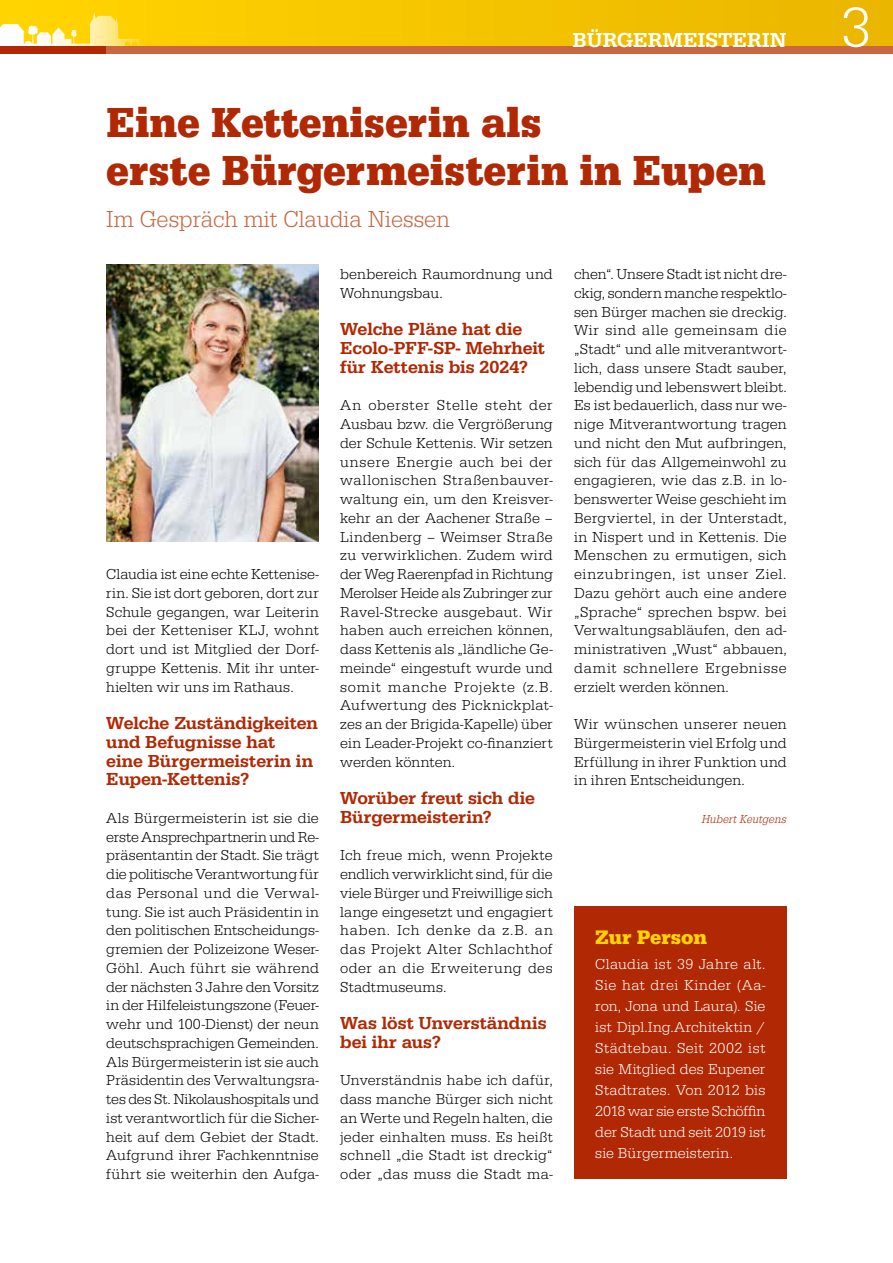
<style>
.page{position:relative;width:893px;height:1263px;background:#fff}
.page>*{position:absolute;margin:0;border:0;box-sizing:border-box;transform-origin:0 0}
.t1{font:58.5px "URW Egyptienne T Ligh";color:#fff}
.t2{font:43.5px/48px "URW Egyptienne T Bold Narr";color:#b02904}
.t3{font:24px "URW Egyptienne T Ligh Narr";color:#c96742}
.t4{font:500 21px "URW Egyptienne T";color:#fff}
.t5{font:700 20.25px "URW Egyptienne T";letter-spacing:-.005em;color:#ffd400}
.t6{font:500 18px/18.8px "URW Egyptienne T";color:#b02904}
.t7{font:15px/18.8px "URW Egyptienne T Ligh";letter-spacing:.02em;color:#000;text-align:justify}
.t8{font:15px/21px "URW Egyptienne T Ligh";letter-spacing:-.005em;color:#fff;text-align:justify}
.t9{font:15px/18.8px "URW Egyptienne T Ligh";color:#000}
.t10{font:12px "URW Egyptienne T Ligh Extr Narr Obli";letter-spacing:.005em;color:#b02904}
</style>
<div class="page">
<div style="left:0;top:0;width:893px;height:47px;background:#f4c300"></div>
<svg style="left:0;top:0;width:147px;height:47px"></svg>
<div style="left:0;top:47px;width:893px;height:7px;background:#b02904"></div>
<div style="left:106px;top:47px;width:787px;height:7px;background:#c96742"></div>
<div style="left:574px;top:907px;width:213px;height:272px;background:#b02904"></div>
<img style="left:106px;top:264px;width:213px;height:278px">
<h3 class="t4" style="left:573px;top:27px;width:216px">BÜRGERMEISTERIN</h3>
<h2 class="t2" style="left:106px;top:98px;width:661px">Eine Ketteniserin als<br>erste Bürgermeisterin in Eupen</h2>
<h3 class="t3" style="left:106px;top:205px;width:345px">Im Gespräch mit Claudia Niessen</h3>
<p class="t7" style="left:106px;top:565px;width:214px">Claudia ist eine echte Kettenise&shy;rin. Sie ist dort geboren, dort zur Schule gegangen, war Leiterin bei der Ketteniser KLJ, wohnt dort und ist Mitglied der Dorf&shy;gruppe Kettenis. Mit ihr unter&shy;hielten wir uns im Rathaus.</p>
<p class="t6" style="left:106px;top:714px;width:213px">Welche Zuständigkeiten und Befugnisse hat<br>eine Bürgermeisterin in<br>Eupen-Kettenis?</p>
<p class="t7" style="left:106px;top:808px;width:214px">Als Bürgermeisterin ist sie die erste Ansprechpartnerin und Re&shy;präsentantin der Stadt. Sie trägt die politische Verantwortung für das Personal und die Verwal&shy;tung. Sie ist auch Präsidentin in den politischen Entscheidungs&shy;gremien der Polizeizone Weser-Göhl. Auch führt sie während der nächsten 3 Jahre den Vorsitz in der Hilfeleistungszone (Feuer&shy;wehr und 100-Dienst) der neun deutschsprachigen Gemeinden.<br>Als Bürgermeisterin ist sie auch Präsidentin des Verwaltungsra&shy;tes des St. Nikolaushospitals und ist verantwortlich für die Sicher&shy;heit auf dem Gebiet der Stadt.<br>Aufgrund ihrer Fachkenntnise führt sie weiterhin den Aufga-</p>
<p class="t9" style="left:340px;top:265px;width:214px">benbereich Raumordnung und<br>Wohnungsbau.</p>
<p class="t6" style="left:340px;top:320px;width:206px">Welche Pläne hat die<br>Ecolo-PFF-SP- Mehrheit für Kettenis bis 2024?</p>
<p class="t7" style="left:340px;top:396px;width:214px">An oberster Stelle steht der Ausbau bzw. die Vergrößerung der Schule Kettenis. Wir setzen unsere Energie auch bei der wallonischen Straßenbauver&shy;waltung ein, um den Kreisver&shy;kehr an der Aachener Straße – Lindenberg – Weimser Straße zu verwirklichen. Zudem wird der Weg Raerenpfad in Richtung Merolser Heide als Zubringer zur Ravel-Strecke ausgebaut. Wir haben auch erreichen können, dass Kettenis als „ländliche Ge&shy;meinde“ eingestuft wurde und somit manche Projekte (z.B.<br>Aufwertung des Picknickplat&shy;zes an der Brigida-Kapelle) über ein Leader-Projekt co-finanziert werden könnten.</p>
<p class="t6" style="left:340px;top:789px;width:196px">Worüber freut sich die<br>Bürgermeisterin?</p>
<p class="t7" style="left:340px;top:846px;width:214px">Ich freue mich, wenn Projekte endlich verwirklicht sind, für die viele Bürger und Freiwillige sich lange eingesetzt und engagiert haben. Ich denke da z.B. an das Projekt Alter Schlachthof oder an die Erweiterung des Stadtmuseums.</p>
<p class="t6" style="left:340px;top:1014px;width:208px">Was löst Unverständnis bei ihr aus?</p>
<p class="t7" style="left:340px;top:1071px;width:214px">Unverständnis habe ich dafür, dass manche Bürger sich nicht an Werte und Regeln halten, die jeder einhalten muss. Es heißt schnell „die Stadt ist dreckig“ oder „das muss die Stadt ma-</p>
<p class="t7" style="left:574px;top:265px;width:214px">chen“. Unsere Stadt ist nicht dre&shy;ckig, sondern manche respektlo&shy;sen Bürger machen sie dreckig.<br>Wir sind alle gemeinsam die „Stadt“ und alle mitverantwort&shy;lich, dass unsere Stadt sauber, lebendig und lebenswert bleibt.<br>Es ist bedauerlich, dass nur we&shy;nige Mitverantwortung tragen und nicht den Mut aufbringen, sich für das Allgemeinwohl zu engagieren, wie das z.B. in lo&shy;benswerter Weise geschieht im Bergviertel, in der Unterstadt, in Nispert und in Kettenis. Die Menschen zu ermutigen, sich einzubringen, ist unser Ziel.<br>Dazu gehört auch eine andere „Sprache“ sprechen bspw. bei Verwaltungsabläufen, den ad&shy;ministrativen „Wust“ abbauen, damit schnellere Ergebnisse erzielt werden können.</p>
<p class="t7" style="left:574px;top:715px;width:214px">Wir wünschen unserer neuen Bürgermeisterin viel Erfolg und Erfüllung in ihrer Funktion und in ihren Entscheidungen.</p>
<p class="t10" style="left:702px;top:812px;width:86px">Hubert Keutgens</p>
<h3 class="t5" style="left:595px;top:925px;width:113px">Zur Person</h3>
<p class="t8" style="left:595px;top:953px;width:172px">Claudia ist 39 Jahre alt.<br>Sie hat drei Kinder (Aa&shy;ron, Jona und Laura). Sie ist Dipl.Ing.Architektin / Städtebau. Seit 2002 ist sie Mitglied des Eupener Stadtrates. Von 2012 bis 2018 war sie erste Schöffin der Stadt und seit 2019 ist sie Bürgermeisterin.</p>
<h1 class="t1" style="left:840px;top:-6px;width:33px">3</h1>
</div>
